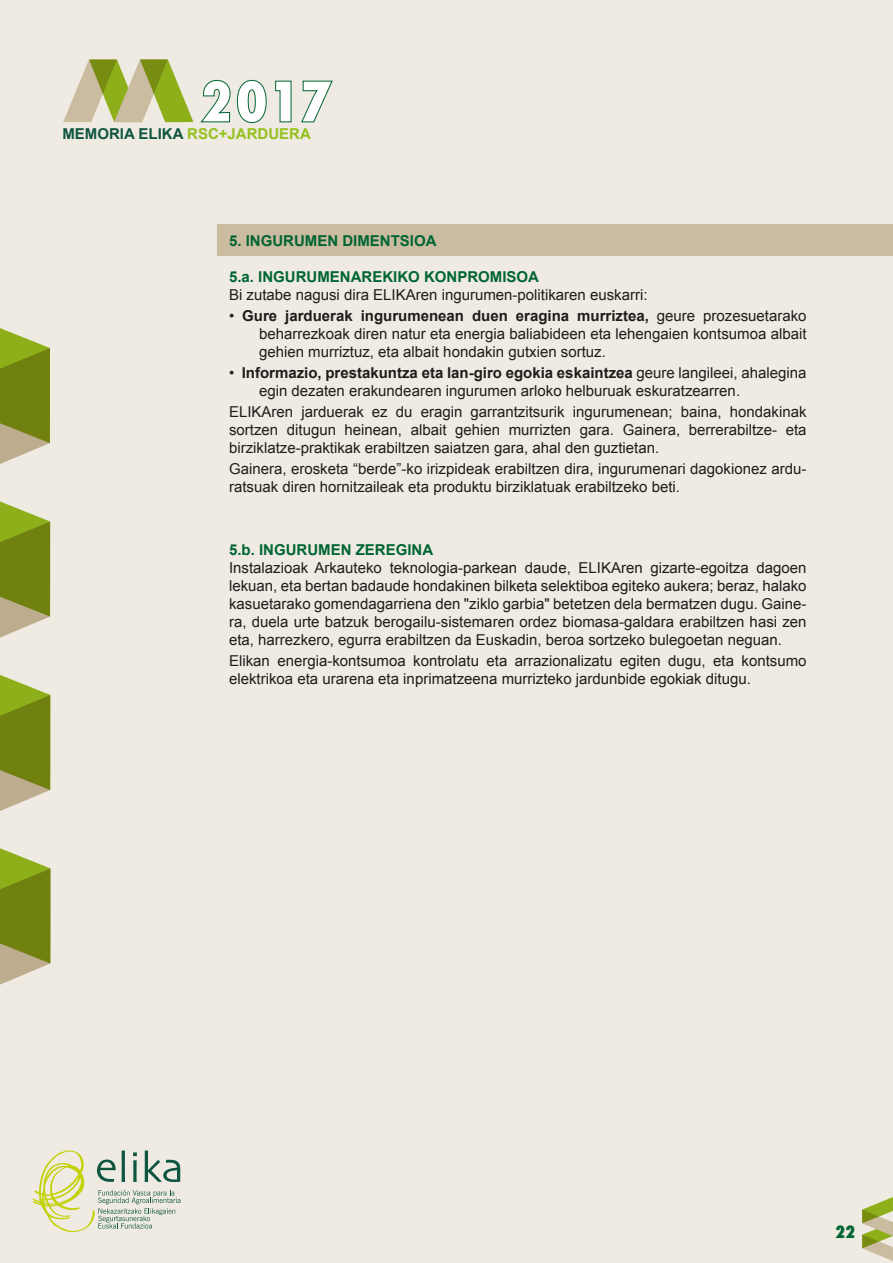
<style>
.page{position:relative;width:893px;height:1263px;background:#efeae2}
.page>*{position:absolute;margin:0;border:0;box-sizing:border-box;transform-origin:0 0}
.t1{font:800 condensed 54px "Futura";color:#fff}
.t2{font:800 condensed 16.5px "Futura";color:#006533}
.t3{font:15px/18px "Arial";color:#1d1d1b;text-align:justify}
.t4{font:700 15px "Arial";color:#006533}
.t5{font:700 15px "Arial";color:#0f5640}
.s1{color:#95c11f}
.s2{font-weight:700}
</style>
<div class="page">
<div style="left:218px;top:224px;width:675px;height:32px;background:#cbbba0"></div>
<svg style="left:32px;top:1150px;width:148px;height:82px"></svg>
<svg style="left:200px;top:80px;width:31px;height:43px"></svg>
<svg style="left:237px;top:80px;width:30px;height:43px"></svg>
<svg style="left:275px;top:80px;width:17px;height:43px"></svg>
<svg style="left:301px;top:80px;width:32px;height:43px"></svg>
<svg style="left:63px;top:59px;width:130px;height:63px"></svg>
<svg style="left:862px;top:1197px;width:31px;height:64px"></svg>
<svg style="left:0;top:328px;width:51px;height:657px"></svg>
<h1 class="t1" style="left:200px;top:65px;width:134px">2017</h1>
<p class="t5" style="left:62px;top:124px;width:250px">MEMORIA ELIKA <span class="s1">RSC+JARDUERA</span></p>
<p class="t4" style="left:229px;top:231px;width:209px">5. INGURUMEN DIMENTSIOA</p>
<p class="t4" style="left:229px;top:267px;width:312px">5.a. INGURUMENAREKIKO KONPROMISOA</p>
<p class="t3" style="left:229px;top:286px;width:420px">Bi zutabe nagusi dira ELIKAren ingurumen-politikaren euskarri:</p>
<p class="t3" style="left:259px;top:307px;width:549px;text-indent:-30px">• <span class="s2">Gure jarduerak ingurumenean duen eragina murriztea,</span> geure prozesuetarako beharrezkoak diren natur eta energia baliabideen eta lehengaien kontsumoa albait gehien murriztuz, eta albait hondakin gutxien sortuz.</p>
<p class="t3" style="left:259px;top:364px;width:549px;text-indent:-30px">• <span class="s2">Informazio, prestakuntza eta lan-giro egokia eskaintzea</span> geure langileei, ahalegina egin dezaten erakundearen ingurumen arloko helburuak eskuratzearren.</p>
<p class="t3" style="left:229px;top:403px;width:579px">ELIKAren jarduerak ez du eragin garrantzitsurik ingurumenean; baina, hondakinak sortzen ditugun heinean, albait gehien murrizten gara. Gainera, berrerabiltze- eta birziklatze-praktikak erabiltzen saiatzen gara, ahal den guztietan.</p>
<p class="t3" style="left:229px;top:460px;width:579px">Gainera, erosketa “berde”-ko irizpideak erabiltzen dira, ingurumenari dagokionez ardu&shy;ratsuak diren hornitzaileak eta produktu birziklatuak erabiltzeko beti.</p>
<p class="t4" style="left:229px;top:540px;width:206px">5.b. INGURUMEN ZEREGINA</p>
<p class="t3" style="left:229px;top:559px;width:579px">Instalazioak Arkauteko teknologia-parkean daude, ELIKAren gizarte-egoitza dagoen lekuan, eta bertan badaude hondakinen bilketa selektiboa egiteko aukera; beraz, halako kasuetarako gomendagarriena den "ziklo garbia" betetzen dela bermatzen dugu. Gaine&shy;ra, duela urte batzuk berogailu-sistemaren ordez biomasa-galdara erabiltzen hasi zen eta, harrezkero, egurra erabiltzen da Euskadin, beroa sortzeko bulegoetan neguan.</p>
<p class="t3" style="left:229px;top:652px;width:579px">Elikan energia-kontsumoa kontrolatu eta arrazionalizatu egiten dugu, eta kontsumo elektrikoa eta urarena eta inprimatzeena murrizteko jardunbide egokiak ditugu.</p>
<p class="t2" style="left:835px;top:1221px;width:21px">22</p>
</div>
